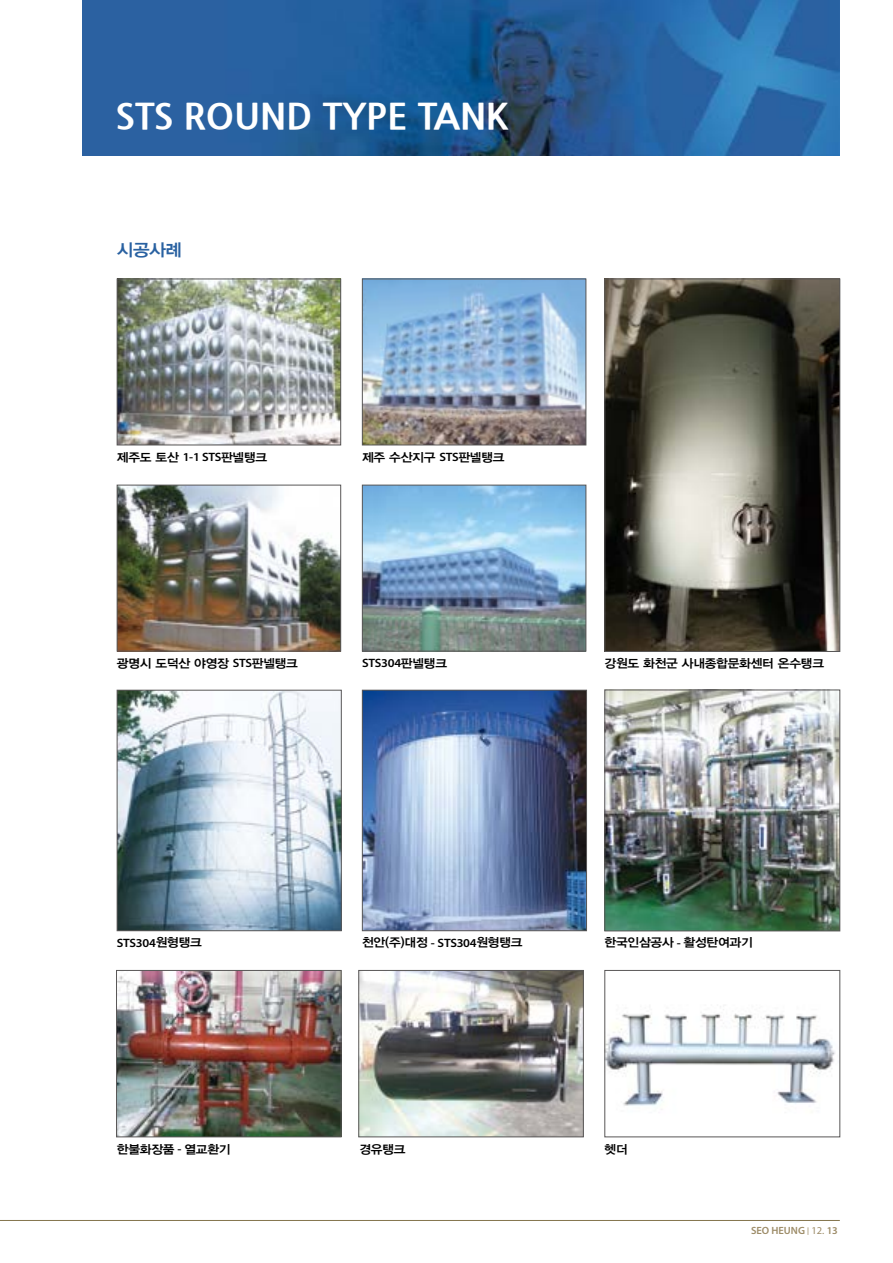
<style>
.page{position:relative;width:893px;height:1263px;background:#fff}
.page>*{position:absolute;margin:0;border:0;box-sizing:border-box;transform-origin:0 0}
.t1{font:800 36px "Nanum Gothic";color:#fff}
.t2{font:17.1px "YDIYGO340";color:#2961a1;scale:1.05 1}
.t3{font:12.15px "YDIYGO340";letter-spacing:-.02em;color:#000;scale:1.05 1}
.t4{font:600 12.15px "Myriad Pro";letter-spacing:-.02em;color:#000;scale:1.05 1}
.t5{font:600 10.5px "Myriad Pro";color:#9d8c68}
.s1{font-family:"Myriad Pro";font-weight:600}
.s2{font-family:"YDIYGO340";font-weight:400}
.s3{font-weight:400}
</style>
<div class="page">
<img style="left:83px;top:0;width:757px;height:155px">
<hr style="left:0;top:1220px;width:840px;height:1px;background:#84744c">
<img style="left:607px;top:281px;width:231px;height:369px">
<div style="left:605px;top:279px;width:235px;height:373px;border:1px solid #595757"></div>
<img style="left:119px;top:281px;width:220px;height:162px">
<div style="left:117px;top:279px;width:224px;height:166px;border:1px solid #595757"></div>
<img style="left:364px;top:281px;width:220px;height:162px">
<div style="left:362px;top:279px;width:224px;height:166px;border:1px solid #595757"></div>
<img style="left:119px;top:487px;width:220px;height:162px">
<div style="left:117px;top:485px;width:224px;height:166px;border:1px solid #595757"></div>
<img style="left:607px;top:692px;width:231px;height:237px">
<div style="left:605px;top:690px;width:235px;height:241px;border:1px solid #595757"></div>
<img style="left:119px;top:692px;width:220px;height:237px">
<div style="left:117px;top:690px;width:224px;height:241px;border:1px solid #595757"></div>
<img style="left:364px;top:487px;width:220px;height:162px">
<div style="left:362px;top:485px;width:224px;height:166px;border:1px solid #595757"></div>
<img style="left:361px;top:972px;width:220px;height:163px">
<div style="left:359px;top:970px;width:224px;height:167px;border:1px solid #595757"></div>
<img style="left:364px;top:692px;width:221px;height:237px">
<div style="left:362px;top:690px;width:225px;height:241px;border:1px solid #595757"></div>
<img style="left:118px;top:972px;width:221px;height:163px">
<div style="left:116px;top:970px;width:225px;height:167px;border:1px solid #595757"></div>
<img style="left:607px;top:1006px;width:228px;height:100px">
<div style="left:605px;top:970px;width:235px;height:167px;border:1px solid #595757"></div>
<h1 class="t1" style="left:116px;top:97px;width:395px">STS ROUND TYPE TANK</h1>
<h2 class="t2" style="left:117px;top:240px;width:64px">시공사례</h2>
<p class="t3" style="left:117px;top:450px;width:145px">제주도 토산 <span class="s1">1-1 STS</span>판넬탱크</p>
<p class="t3" style="left:362px;top:450px;width:137px">제주 수산지구 <span class="s1">STS</span>판넬탱크</p>
<p class="t3" style="left:117px;top:656px;width:174px">광명시 도덕산 야영장 <span class="s1">STS</span>판넬탱크</p>
<p class="t4" style="left:362px;top:656px;width:82px">STS304<span class="s2">판넬탱크</span></p>
<p class="t3" style="left:605px;top:656px;width:210px">강원도 화천군 사내종합문화센터 온수탱크</p>
<p class="t4" style="left:117px;top:935px;width:82px">STS304<span class="s2">원형탱크</span></p>
<p class="t3" style="left:117px;top:1142px;width:110px">한불화장품 <span class="s1">-</span> 열교환기</p>
<p class="t3" style="left:362px;top:935px;width:154px">천안(주)대정 <span class="s1">- STS304</span>원형탱크</p>
<p class="t3" style="left:605px;top:935px;width:143px">한국인삼공사 <span class="s1">-</span> 활성탄여과기</p>
<p class="t3" style="left:359px;top:1142px;width:45px">경유탱크</p>
<p class="t3" style="left:605px;top:1142px;width:24px">헷더</p>
<p class="t5" style="left:751px;top:1224px;width:88px">SEO HEUNG <sup>|</sup> <span class="s3">12.</span> 13</p>
</div>
